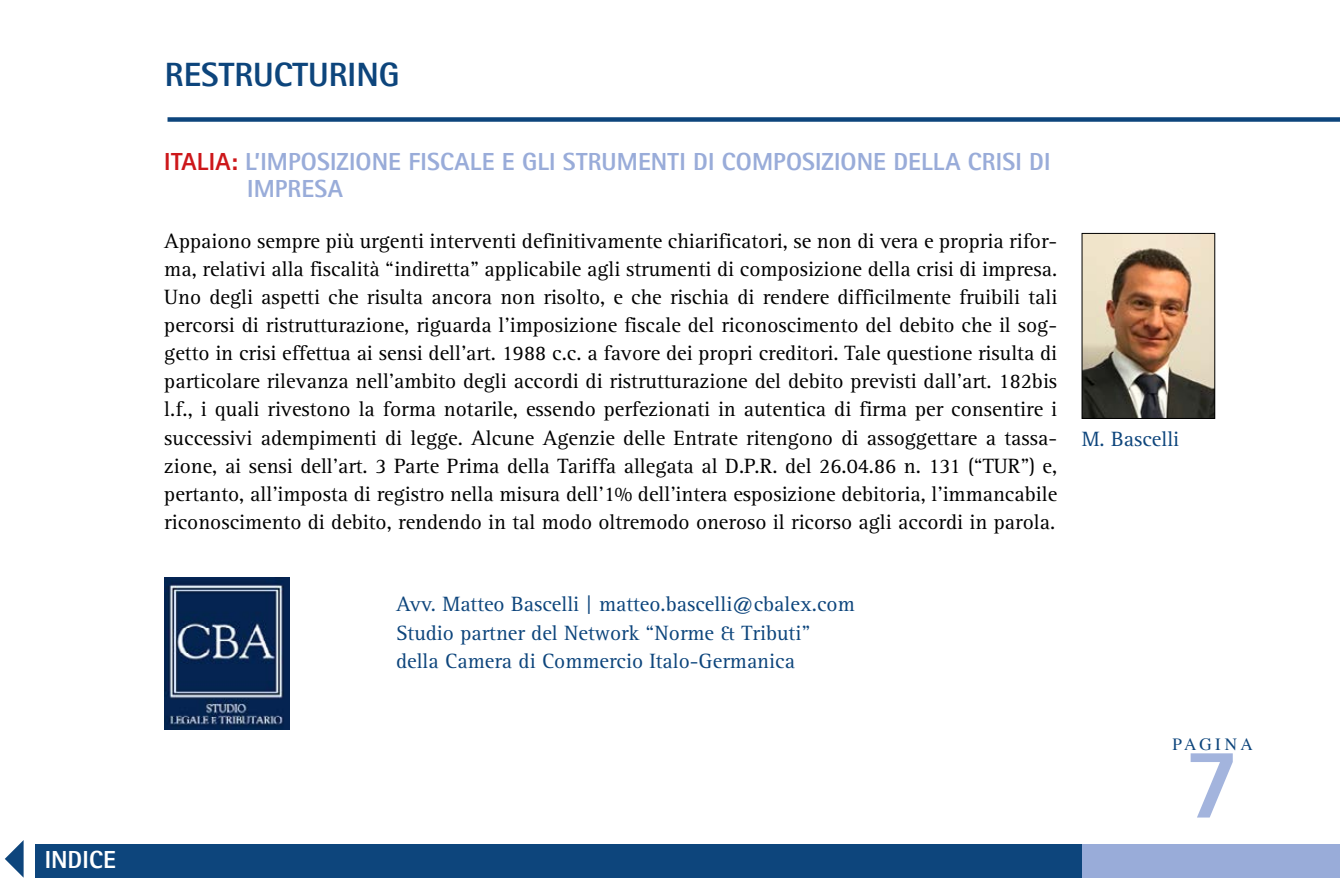
<style>
.page{position:relative;width:1340px;height:878px;background:#fff}
.page>*{position:absolute;margin:0;border:0;box-sizing:border-box;transform-origin:0 0}
.t1{font:800 101.25px "Agfa Rotis Sans Serif";color:#a3b4dd}
.t2{font:800 33.75px "Agfa Rotis Sans Serif";color:#0d457c}
.t3{font:800 24.75px/27px "Agfa Rotis Sans Serif";letter-spacing:.005em;color:#99acd9}
.t4{font:800 24.75px "Agfa Rotis Sans Serif";letter-spacing:.005em;color:#fff}
.t5{font:21.38px/28.1px "Rotis Serif";color:#000;text-align:justify}
.t6{font:21.38px/28.1px "Rotis Serif";color:#0d457c}
.t7{font:17.1px "Times";letter-spacing:.19em;color:#0d457c}
.s1{color:#cd171a}
</style>
<div class="page">
<div style="left:35px;top:844px;width:1047px;height:34px;background:#0d457c"></div>
<div style="left:1082px;top:844px;width:257px;height:34px;background:#99acd9"></div>
<svg style="left:5px;top:840px;width:19px;height:37px"></svg>
<div style="left:167px;top:117px;width:1172px;height:5px;background:#0d457c"></div>
<img style="left:164px;top:577px;width:126px;height:152px">
<img style="left:1083px;top:235px;width:129px;height:182px">
<div style="left:1081px;top:233px;width:133px;height:186px;border:1px solid #000"></div>
<p class="t4" style="left:45px;top:844px;width:73px">INDICE</p>
<h2 class="t2" style="left:165px;top:53px;width:18px">RESTR</h2>
<h2 class="t2" style="left:253px;top:53px;width:148px">UCTURING</h2>
<p class="t3" style="left:247px;top:148px;width:804px;text-indent:-83px"><span class="s1">ITALIA:</span> L’IMPOSIZIONE FISCALE E GLI STRUM ENTI DI COMPOSIZIONE DELLA CRISI DI<br>IMPRESA</p>
<p class="t5" style="left:164px;top:227px;width:894px">Appaiono sempre più urgenti interventi definitivamente chiarificatori, se non di vera e propria rifor&shy;ma, relativi alla fiscalità “indiretta” applicabile agli strumenti di composizione della crisi di impresa.<br>Uno degli aspetti che risulta ancora non risolto, e che rischia di rendere difficilmente fruibili tali percorsi di ristrutturazione, riguarda l’imposizione fiscale del riconoscimento del debito che il sog&shy;getto in crisi effettua ai sensi dell’art. 1988 c.c. a favore dei propri creditori. Tale questione risulta di particolare rilevanza nell’ambito degli accordi di ristrutturazione del debito previsti dall’art. 182bis l.f., i quali rivestono la forma notarile, essendo perfezionati in autentica di firma per consentire i successivi adempimenti di legge. Alcune Agenzie delle Entrate ritengono di assoggettare a tassa&shy;zione, ai sensi dell’art. 3 Parte Prima della Tariffa allegata al D.P.R. del 26.04.86 n. 131 (“TUR”) e, pertanto, all’imposta di registro nella misura dell’1% dell’intera esposizione debitoria, l’immancabile riconoscimento di debito, rendendo in tal modo oltremodo oneroso il ricorso agli accordi in parola.</p>
<p class="t6" style="left:396px;top:591px;width:460px">Avv. Matteo Bascelli | matteo.bascelli@cbalex.com<br>Studio partner del Network “Norme &amp; Tributi” della Camera di Commercio Italo-Germanica</p>
<p class="t6" style="left:1081px;top:426px;width:99px">M. Bascelli</p>
<p class="t7" style="left:1172px;top:728px;width:82px">PAGINA</p>
<h1 class="t1" style="left:1183px;top:719px;width:58px">7</h1>
</div>
